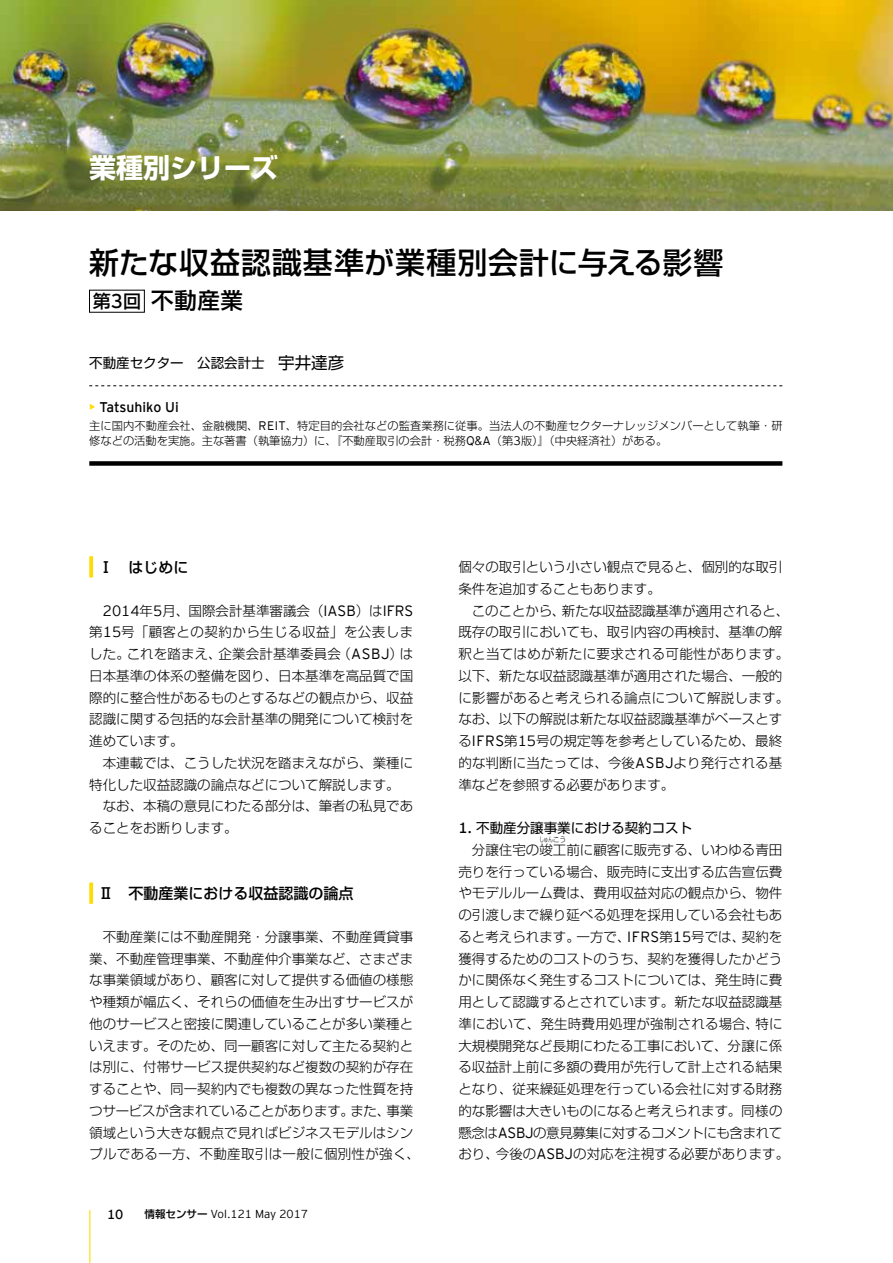
<style>
.page{position:relative;width:893px;height:1263px;background:#fff}
.page>*{position:absolute;margin:0;border:0;box-sizing:border-box;transform-origin:0 0}
.t1{font:500 30px "Shin Go Pro";letter-spacing:.03em;color:#000}
.t2{font:700 27px "Shin Go Pro";color:#fff}
.t3{font:500 22.5px "Shin Go Pro";color:#000}
.t4{font:500 15px "Shin Go Pro";color:#000}
.t5{font:13.95px "EY Interstate";color:#000}
.t6{font:300 13.5px/21.8px "Shin Go Pro";color:#000}
.t7{font:13.5px "Shin Go Pro";color:#000}
.t8{font:300 11.55px "EY Interstate";color:#000}
.t9{font:300 11.25px/15px "Shin Go Pro";letter-spacing:.005em;color:#000}
.t10{font:300 6.75px "Shin Go Pro";color:#000;scale:.67 1}
.s1{font-size:18px}
.s2{font-family:"EY Interstate";font-weight:400;font-size:19.95px}
.s3{font-size:16.5px}
.s4{color:#ffdc00}
.s5{font-family:"EY Interstate";font-size:12.3px}
.s6{font-family:"EY Interstate";font-size:14.85px}
.s7{font-size:13.2px}
.s8{font-family:"Shin Go Pro";font-size:10.5px}
.s9{font-family:"Shin Go Pro";font-weight:500;font-size:10.5px}
.s10{font-weight:400}
</style>
<div class="page">
<img style="left:0;top:0;width:893px;height:210px">
<svg style="left:89px;top:556px;width:4px;height:21px"></svg>
<svg style="left:89px;top:882px;width:4px;height:22px"></svg>
<div style="left:89px;top:290px;width:56px;height:22px;border:1px solid #000"></div>
<svg style="left:89px;top:385px;width:693px;height:1px"></svg>
<div style="left:89px;top:461px;width:693px;height:5px;background:#000"></div>
<hr style="left:89px;top:1210px;width:1px;height:53px;background:#ffdc00">
<h2 class="t2" style="left:89px;top:146px;width:191px">業種別シリーズ</h2>
<h1 class="t1" style="left:89px;top:238px;width:636px">新たな収益認識基準が業種別会計に与える影響</h1>
<h3 class="t3" style="left:93px;top:282px;width:152px"><span class="s1">第</span><span class="s2">3</span><span class="s1">回</span>不動産業</h3>
<p class="t7" style="left:89px;top:351px;width:256px">不動産セクター　公認会計士　<span class="s3">宇井達彦</span></p>
<p class="t5" style="left:89px;top:397px;width:91px"><span class="s4">•</span> Tatsuhiko Ui</p>
<p class="t9" style="left:89px;top:417px;width:695px">主に国内不動産会社、金融機関、<span class="s5">REIT</span>、特定目的会社などの監査業務に従事。当法人の不動産セクターナレッジメンバーとして執筆・研修などの活動を実施。主な著書（執筆協力）に、『不動産取引の会計・税務<span class="s5">Q&amp;A</span>（第<span class="s5">3</span>版）』（中央経済社）がある。</p>
<p class="t4" style="left:98px;top:555px;width:91px">Ⅰ　はじめに</p>
<p class="t6" style="left:89px;top:598px;width:326px;text-align:justify;text-indent:14px"><span class="s6">2014</span>年<span class="s6">5</span>月、国際会計基準審議会（<span class="s6">IASB</span>）は<span class="s6">IFRS</span>第<span class="s6">15</span>号「顧客との契約から生じる収益」を公表しました。これを踏まえ、企業会計基準委員会（<span class="s6">ASBJ</span>）は日本基準の体系の整備を図り、日本基準を高品質で国際的に整合性があるものとするなどの観点から、収益認識に関する包括的な会計基準の開発について検討を進めています。</p>
<p class="t6" style="left:103px;top:750px;width:312px">本連載では、こうした状況を踏まえながら、業種に</p>
<p class="t6" style="left:89px;top:772px;width:312px">特化した収益認識の論点などについて解説します。</p>
<p class="t6" style="left:103px;top:794px;width:312px">なお、本稿の意見にわたる部分は、筆者の私見であ</p>
<p class="t6" style="left:89px;top:815px;width:150px">ることをお断りします。</p>
<p class="t4" style="left:98px;top:881px;width:256px">Ⅱ　不動産業における収益認識の論点</p>
<p class="t6" style="left:89px;top:924px;width:332px;text-align:center">不動産業には不動産開発・分譲事業、不動産賃貸事<br>業、不動産管理事業、不動産仲介事業など、さまざまな事業領域があり、顧客に対して提供する価値の様態や種類が幅広く、それらの価値を生み出すサービスが他のサービスと密接に関連していることが多い業種といえます。そのため、同一顧客に対して主たる契約とは別に、付帯サービス提供契約など複数の契約が存在することや、同一契約内でも複数の異なった性質を持つサービスが含まれていることがあります。また、事業領域という大きな観点で見ればビジネスモデルはシンプルである一方、不動産取引は一般に個別性が強く、</p>
<p class="t8" style="left:107px;top:1206px;width:202px"><span class="s7">10</span><span class="s8">　　</span><span class="s9">情報センサー</span> Vol.121 May 2017</p>
<p class="t6" style="left:458px;top:554px;width:325px">個々の取引という小さい観点で見ると、個別的な取引条件を追加することもあります。</p>
<p class="t6" style="left:458px;top:598px;width:332px;text-indent:14px">このことから、新たな収益認識基準が適用されると、既存の取引においても、取引内容の再検討、基準の解釈と当てはめが新たに要求される可能性があります。以下、新たな収益認識基準が適用された場合、一般的に影響があると考えられる論点について解説します。なお、以下の解説は新たな収益認識基準がベースとする<span class="s6">IFRS</span>第<span class="s6">15</span>号の規定等を参考としているため、最終的な判断に当たっては、今後<span class="s6">ASBJ</span>より発行される基準などを参照する必要があります。</p>
<p class="t6" style="left:472px;top:815px;width:312px;text-indent:-14px"><span class="s6">1.</span> <span class="s10">不動産分譲事業における契約コスト<br></span>分譲住宅の竣工前に顧客に販売する、いわゆる青田</p>
<p class="t10" style="left:539px;top:834px;width:42px">しゅんこう</p>
<p class="t6" style="left:458px;top:859px;width:332px">売りを行っている場合、販売時に支出する広告宣伝費やモデルルーム費は、費用収益対応の観点から、物件の引渡しまで繰り延べる処理を採用している会社もあると考えられます。一方で、<span class="s6">IFRS</span>第<span class="s6">15</span>号では、契約を獲得するためのコストのうち、契約を獲得したかどうかに関係なく発生するコストについては、発生時に費用として認識するとされています。新たな収益認識基準において、発生時費用処理が強制される場合、特に大規模開発など長期にわたる工事において、分譲に係る収益計上前に多額の費用が先行して計上される結果となり、従来繰延処理を行っている会社に対する財務的な影響は大きいものになると考えられます。同様の懸念は<span class="s6">ASBJ</span>の意見募集に対するコメントにも含まれており、今後の<span class="s6">ASBJ</span>の対応を注視する必要があります。</p>
</div>
